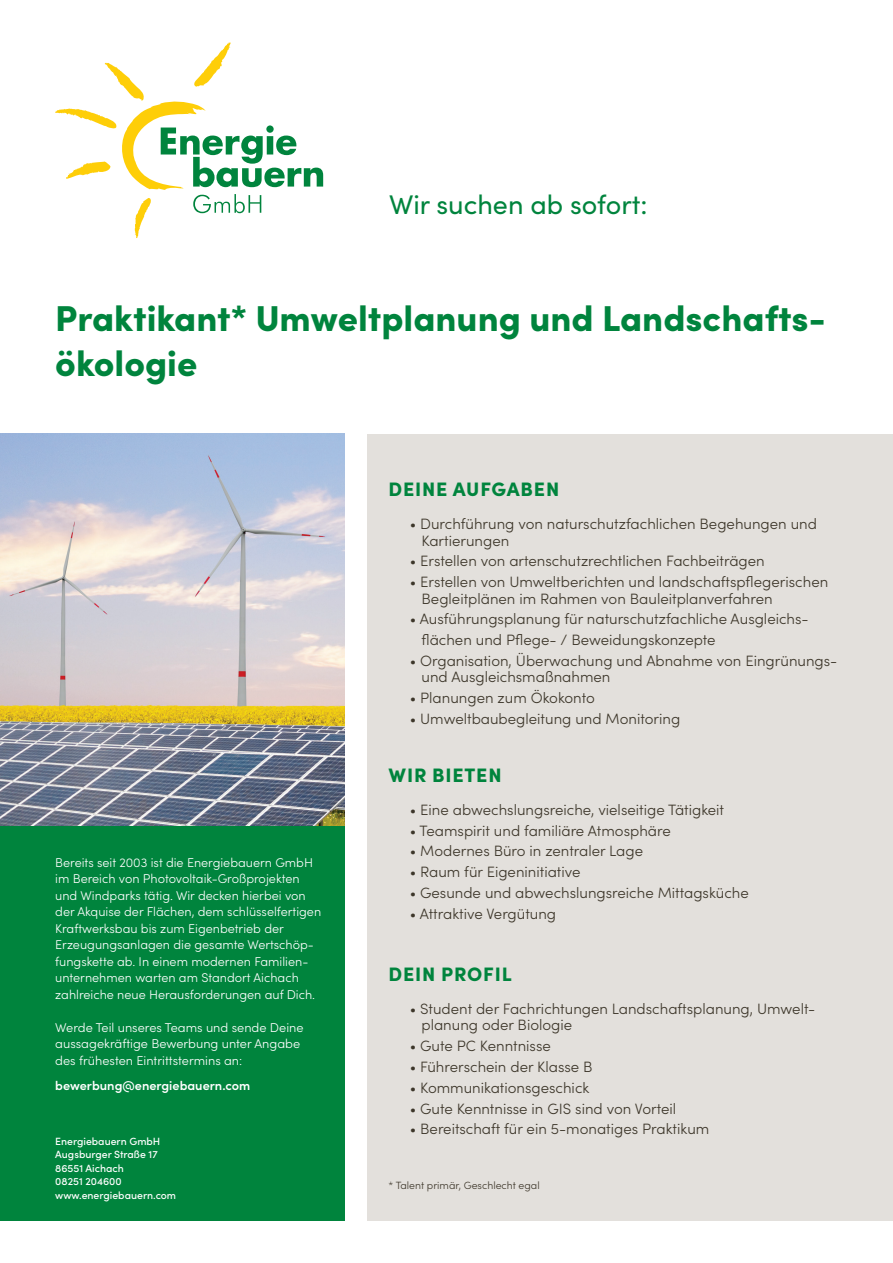
<style>
.page{position:relative;width:893px;height:1263px;background:#fff}
.page>*{position:absolute;margin:0;border:0;box-sizing:border-box;transform-origin:0 0}
.t1{font:900 36px/45px "Sofia Pro";color:#00843d}
.t2{font:27px "Sofia Pro";color:#00843d}
.t3{font:900 19.5px "Sofia Pro";letter-spacing:.04em;color:#00843d}
.t4{font:300 15px/16.5px "Sofia Pro";color:#3d362a}
.t5{font:300 12.75px/16.5px "Sofia Pro";color:#fff}
.t6{font:600 12.75px "Sofia Pro";color:#fff}
.t7{font:500 10.5px "Sofia Pro";color:#fff}
.t8{font:300 10.5px "Sofia Pro";color:#3d362a}
</style>
<div class="page">
<div style="left:0;top:434px;width:344px;height:786px;background:#00843d"></div>
<svg style="left:55px;top:42px;width:268px;height:196px"></svg>
<div style="left:367px;top:434px;width:526px;height:786px;background:#e3e0dc"></div>
<img style="left:0;top:434px;width:344px;height:391px">
<p class="t2" style="left:389px;top:185px;width:260px">Wir suchen ab sofort:</p>
<p class="t1" style="left:55px;top:293px;width:772px">Praktikant* Umweltplanung und Landschafts&shy;ökologie</p>
<p class="t5" style="left:55px;top:853px;width:267px">Bereits seit 2003 ist die Energiebauern GmbH im Bereich von Photovoltaik-Großprojekten und Windparks tätig. Wir decken hierbei von der Akquise der Flächen, dem schlüsselfertigen Kraftwerksbau bis zum Eigenbetrieb der Erzeugungsanlagen die gesamte Wertschöp&shy;fungskette ab. In einem modernen Familien&shy;unternehmen warten am Standort Aichach zahlreiche neue Herausforderungen auf Dich.</p>
<p class="t5" style="left:55px;top:1018px;width:250px">Werde Teil unseres Teams und sende Deine aussagekräftige Bewerbung unter Angabe des frühesten Eintrittstermins an:</p>
<p class="t6" style="left:55px;top:1076px;width:197px">bewerbung@energiebauern.com</p>
<p class="t7" style="left:55px;top:1133px;width:107px">Energiebauern GmbH</p>
<p class="t7" style="left:55px;top:1147px;width:104px">Augsburger Straße 17</p>
<p class="t7" style="left:55px;top:1160px;width:70px">86551 Aichach</p>
<p class="t7" style="left:55px;top:1174px;width:68px">08251 204600</p>
<p class="t7" style="left:55px;top:1187px;width:122px">www.energiebauern.com</p>
<p class="t3" style="left:389px;top:474px;width:172px">DEINE AUFGABEN</p>
<p class="t4" style="left:421px;top:515px;width:397px;text-indent:-12px">• Durchführung von naturschutzfachlichen Begehungen und<br>Kartierungen</p>
<p class="t4" style="left:410px;top:552px;width:357px">• Erstellen von artenschutzrechtlichen Fachbeiträgen</p>
<p class="t4" style="left:421px;top:573px;width:408px;text-indent:-12px">• Erstellen von Umweltberichten und landschaftspflegerischen<br>Begleitplänen im Rahmen von Bauleitplanverfahren</p>
<p class="t4" style="left:410px;top:610px;width:401px">• Ausführungsplanung für naturschutzfachliche Ausgleichs-</p>
<p class="t4" style="left:421px;top:631px;width:296px">flächen und Pflege- / Beweidungskonzepte</p>
<p class="t4" style="left:421px;top:651px;width:417px;text-indent:-12px">• Organisation, Überwachung und Abnahme von Eingrünungs&shy;und Ausgleichsmaßnahmen</p>
<p class="t4" style="left:410px;top:689px;width:187px">• Planungen zum Ökokonto</p>
<p class="t4" style="left:410px;top:709px;width:272px">• Umweltbaubegleitung und Monitoring</p>
<p class="t3" style="left:389px;top:760px;width:114px">WIR BIETEN</p>
<p class="t4" style="left:410px;top:801px;width:316px">• Eine abwechslungsreiche, vielseitige Tätigkeit</p>
<p class="t4" style="left:410px;top:821px;width:263px">• Teamspirit und familiäre Atmosphäre</p>
<p class="t4" style="left:410px;top:842px;width:235px">• Modernes Büro in zentraler Lage</p>
<p class="t4" style="left:410px;top:863px;width:172px">• Raum für Eigeninitiative</p>
<p class="t4" style="left:410px;top:884px;width:341px">• Gesunde und abwechslungsreiche Mittagsküche</p>
<p class="t4" style="left:410px;top:904px;width:148px">• Attraktive Vergütung</p>
<p class="t3" style="left:389px;top:959px;width:124px">DEIN PROFIL</p>
<p class="t4" style="left:421px;top:1000px;width:395px;text-indent:-12px">• Student der Fachrichtungen Landschaftsplanung, Umwelt&shy;planung oder Biologie</p>
<p class="t4" style="left:410px;top:1037px;width:143px">• Gute PC Kenntnisse</p>
<p class="t4" style="left:410px;top:1058px;width:184px">• Führerschein der Klasse B</p>
<p class="t4" style="left:410px;top:1078px;width:181px">• Kommunikationsgeschick</p>
<p class="t4" style="left:410px;top:1099px;width:268px">• Gute Kenntnisse in GIS sind von Vorteil</p>
<p class="t4" style="left:410px;top:1120px;width:301px">• Bereitschaft für ein 5-monatiges Praktikum</p>
<p class="t8" style="left:388px;top:1178px;width:153px">* Talent primär, Geschlecht egal</p>
</div>
